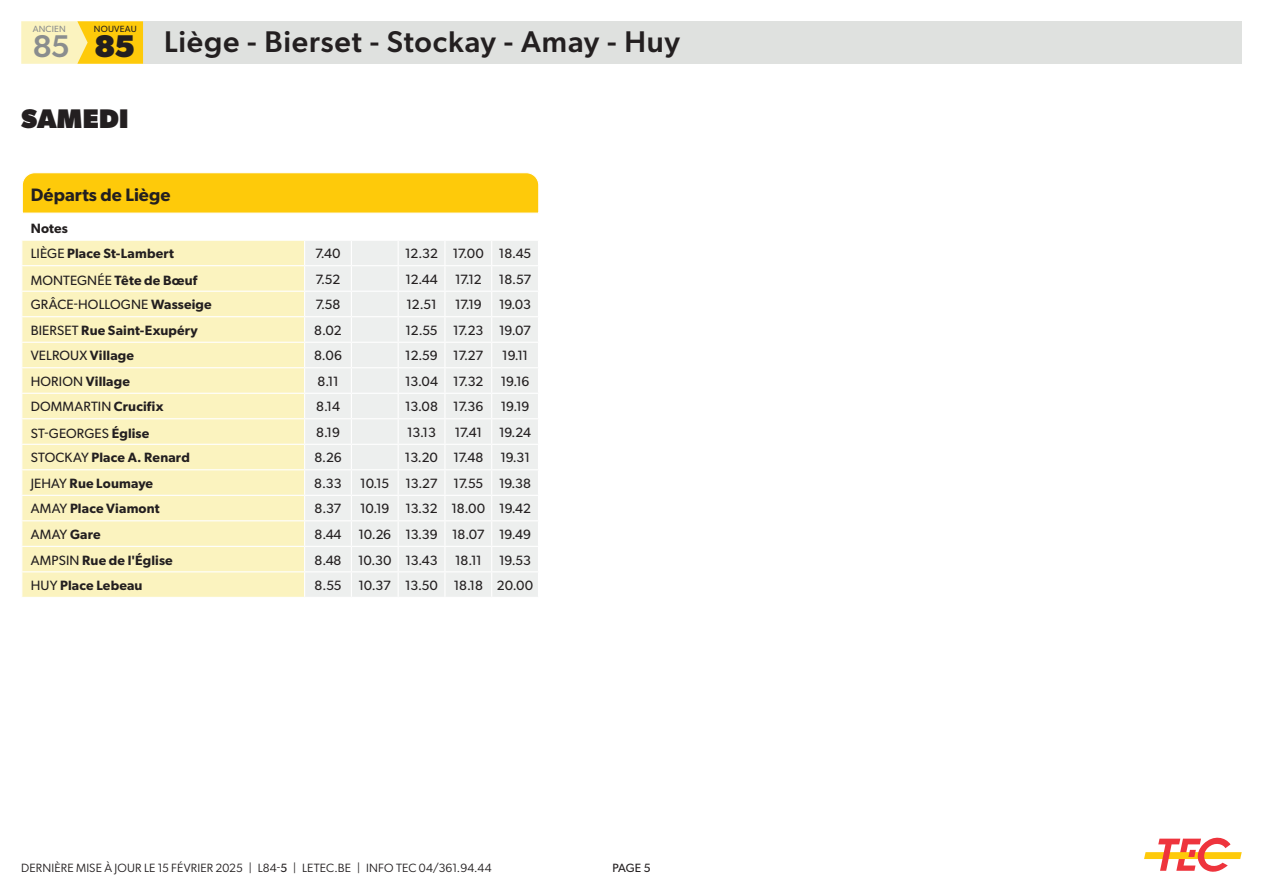
<style>
.page{position:relative;width:1263px;height:893px;background:#fff}
.page>*{position:absolute;margin:0;border:0;box-sizing:border-box;transform-origin:0 0}
.t1{font:500 31.5px "Gibson";color:#8a8d8e}
.t2{font:700 31.5px "Gibson";color:#231f20}
.t3{font:500 30px "Gibson";letter-spacing:.025em;color:#231f20}
.t4{font:800 27px "Gibson";letter-spacing:.01em;color:#231f20}
.t5{font:600 18px "Gibson";color:#231f20}
.t6{font:13.5px "Gibson";color:#231f20}
.t7{font:600 13.5px "Gibson";letter-spacing:.01em;color:#231f20}
.t8{font:12px "Gibson";letter-spacing:.01em;color:#231f20}
.t9{font:12px "Gibson";color:#231f20}
.t10{font:9px "Gibson";letter-spacing:.025em;color:#231f20}
.t11{font:9px "Gibson";letter-spacing:.025em;color:#8a8d8e}
.s1{font-weight:400}
.s2{font-weight:600}
.s3{font-style:inherit}
</style>
<div class="page">
<div style="left:143px;top:21px;width:1099px;height:43px;background:#dfe1df"></div>
<div style="left:77px;top:21px;width:66px;height:43px;background:#feca0a"></div>
<svg style="left:21px;top:21px;width:67px;height:43px"></svg>
<svg style="left:1144px;top:837px;width:98px;height:35px"></svg>
<svg style="left:22px;top:172px;width:517px;height:425px"></svg>
<p class="t11" style="left:33px;top:23px;width:35px">ANCIEN</p>
<p class="t10" style="left:94px;top:23px;width:44px">NOUVEAU</p>
<h1 class="t2" style="left:95px;top:24px;width:42px">85</h1>
<h1 class="t1" style="left:33px;top:24px;width:38px">85</h1>
<p class="t4" style="left:21px;top:99px;width:109px">SAMEDI</p>
<h2 class="t3" style="left:164px;top:20px;width:517px">Liège - Bierset - Stockay - Amay - Huy</h2>
<p class="t5" style="left:31px;top:182px;width:141px">Départs de Liège</p>
<p class="t7" style="left:31px;top:219px;width:39px">Notes</p>
<p class="t7" style="left:31px;top:244px;width:145px"><span class="s1">LIÈGE</span> Place St-Lambert</p>
<p class="t6" style="left:315px;top:244px;width:27px">7.40</p>
<p class="t6" style="left:405px;top:244px;width:34px">12.32</p>
<p class="t6" style="left:453px;top:244px;width:33px">17.00</p>
<p class="t6" style="left:499px;top:244px;width:34px">18.45</p>
<p class="t7" style="left:31px;top:270px;width:168px"><span class="s1">MONTEGNÉE</span> Tête de Bœuf</p>
<p class="t6" style="left:316px;top:270px;width:26px">7.52</p>
<p class="t6" style="left:405px;top:270px;width:34px">12.44</p>
<p class="t6" style="left:455px;top:270px;width:28px">17.12</p>
<p class="t6" style="left:499px;top:270px;width:34px">18.57</p>
<p class="t6" style="left:31px;top:295px;width:183px">GRÂCE-HOLLOGNE <span class="s2">Wasseige</span></p>
<p class="t6" style="left:315px;top:295px;width:26px">7.58</p>
<p class="t6" style="left:406px;top:295px;width:32px">12.51</p>
<p class="t6" style="left:455px;top:295px;width:28px">17.19</p>
<p class="t6" style="left:499px;top:295px;width:34px">19.03</p>
<p class="t7" style="left:31px;top:321px;width:169px"><span class="s1">BIERSET</span> Rue Saint-Exupéry</p>
<p class="t6" style="left:314px;top:321px;width:29px">8.02</p>
<p class="t6" style="left:405px;top:321px;width:34px">12.55</p>
<p class="t6" style="left:453px;top:321px;width:32px">17.23</p>
<p class="t6" style="left:499px;top:321px;width:33px">19.07</p>
<p class="t6" style="left:31px;top:346px;width:105px">VELROUX <span class="s2">Village</span></p>
<p class="t6" style="left:314px;top:346px;width:29px">8.06</p>
<p class="t6" style="left:405px;top:346px;width:34px">12.59</p>
<p class="t6" style="left:453px;top:346px;width:32px">17.27</p>
<p class="t6" style="left:502px;top:346px;width:27px">19.11</p>
<p class="t7" style="left:31px;top:372px;width:101px"><span class="s1">HORION</span> Village</p>
<p class="t6" style="left:317px;top:372px;width:23px">8.11</p>
<p class="t6" style="left:405px;top:372px;width:34px">13.04</p>
<p class="t6" style="left:453px;top:372px;width:32px">17.32</p>
<p class="t6" style="left:501px;top:372px;width:30px">19.16</p>
<p class="t6" style="left:31px;top:397px;width:134px">DOMMARTIN <span class="s2">Crucifix</span></p>
<p class="t6" style="left:316px;top:397px;width:25px">8.14</p>
<p class="t6" style="left:405px;top:397px;width:34px">13.08</p>
<p class="t6" style="left:453px;top:397px;width:32px">17.36</p>
<p class="t6" style="left:501px;top:397px;width:30px">19.19</p>
<p class="t6" style="left:31px;top:424px;width:120px">ST-GEORGES <span class="s2">Église</span></p>
<p class="t6" style="left:316px;top:423px;width:25px">8.19</p>
<p class="t6" style="left:407px;top:423px;width:30px">13.13</p>
<p class="t6" style="left:455px;top:423px;width:29px">17.41</p>
<p class="t6" style="left:499px;top:423px;width:33px">19.24</p>
<p class="t7" style="left:31px;top:448px;width:161px"><span class="s1">STOCKAY</span> Place A. Renard</p>
<p class="t6" style="left:314px;top:448px;width:29px">8.26</p>
<p class="t6" style="left:405px;top:448px;width:35px">13.20</p>
<p class="t6" style="left:453px;top:448px;width:31px">17.48</p>
<p class="t6" style="left:500px;top:448px;width:31px">19.31</p>
<p class="t7" style="left:31px;top:474px;width:124px"><span class="s1">JEHAY</span> Rue Loumaye</p>
<p class="t6" style="left:314px;top:474px;width:29px">8.33</p>
<p class="t6" style="left:360px;top:474px;width:30px">10.15</p>
<p class="t6" style="left:405px;top:474px;width:34px">13.27</p>
<p class="t6" style="left:453px;top:474px;width:31px">17.55</p>
<p class="t6" style="left:499px;top:474px;width:33px">19.38</p>
<p class="t7" style="left:31px;top:499px;width:130px"><span class="s1">AMAY</span> Place Viamont</p>
<p class="t6" style="left:314px;top:499px;width:28px">8.37</p>
<p class="t6" style="left:360px;top:499px;width:31px">10.19</p>
<p class="t6" style="left:405px;top:499px;width:34px">13.32</p>
<p class="t6" style="left:451px;top:499px;width:35px">18.00</p>
<p class="t6" style="left:499px;top:499px;width:33px">19.42</p>
<p class="t6" style="left:31px;top:525px;width:72px">AMAY <span class="s2">Gare</span></p>
<p class="t6" style="left:314px;top:525px;width:29px">8.44</p>
<p class="t6" style="left:358px;top:525px;width:34px">10.26</p>
<p class="t6" style="left:405px;top:525px;width:34px">13.39</p>
<p class="t6" style="left:452px;top:525px;width:34px">18.07</p>
<p class="t6" style="left:499px;top:525px;width:33px">19.49</p>
<p class="t7" style="left:31px;top:551px;width:144px"><span class="s1">AMPSIN</span> Rue de l'Église</p>
<p class="t6" style="left:314px;top:550px;width:29px">8.48</p>
<p class="t6" style="left:358px;top:550px;width:35px">10.30</p>
<p class="t6" style="left:405px;top:550px;width:34px">13.43</p>
<p class="t6" style="left:455px;top:550px;width:28px">18.11</p>
<p class="t6" style="left:499px;top:550px;width:33px">19.53</p>
<p class="t7" style="left:31px;top:576px;width:113px"><span class="s1">HUY</span> Place Lebeau</p>
<p class="t6" style="left:315px;top:576px;width:28px">8.55</p>
<p class="t6" style="left:359px;top:576px;width:34px">10.37</p>
<p class="t6" style="left:405px;top:576px;width:34px">13.50</p>
<p class="t6" style="left:454px;top:576px;width:31px">18.18</p>
<p class="t6" style="left:497px;top:576px;width:38px">20.00</p>
<p class="t8" style="left:21px;top:859px;width:472px">DERNIÈRE MISE À JOUR LE 15 FÉVRIER 2025 | L84-<span class="s3">5</span> | LETEC.BE | INFO TEC 04/361.94.44</p>
<p class="t9" style="left:612px;top:859px;width:40px">PAGE 5</p>
</div>
